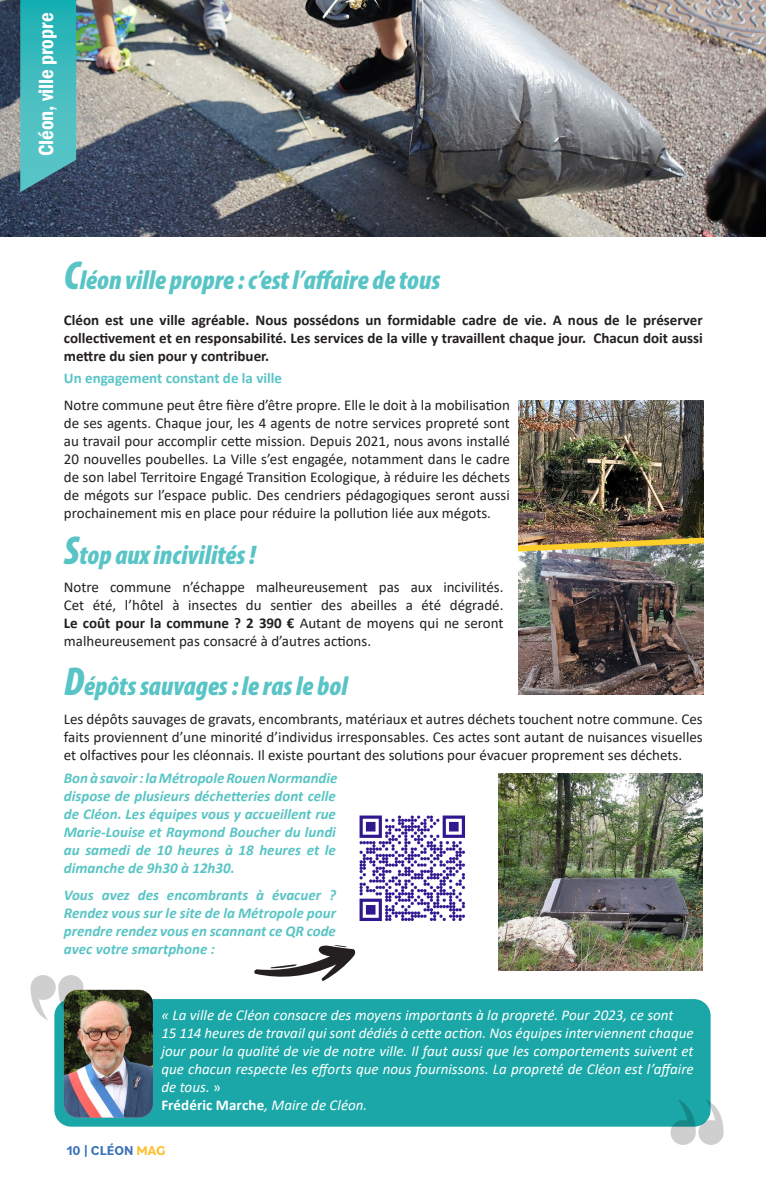
<style>
.page{position:relative;width:766px;height:1191px;background:#fff}
.page>*{position:absolute;margin:0;border:0;box-sizing:border-box;transform-origin:0 0}
.t1{font:italic 900 condensed 27px "Myriad Pro";color:#59c4c6}
.t2{font:600 condensed 21px "Franklin Gothic";color:#fff}
.t3{font:15px/18px "Calibri";color:#231f20;text-align:justify}
.t4{font:italic 700 15px/18px "Calibri";color:#59c4c5;text-align:justify}
.t5{font:italic 15px/18px "Calibri";color:#fff;text-align:justify}
.t6{font:700 15px/18px "Calibri";color:#231f20;text-align:justify}
.t7{font:700 15px "Calibri";color:#59c4c6}
.t8{font:700 15px "Calibri";letter-spacing:.005em;color:#fff}
.t9{font:700 13.5px "Bilo";color:#3c72b9}
.s1{font-size:40.5px}
.s2{font-weight:700}
.s3{font-style:normal}
.s4{font-weight:400;font-style:italic}
.s5{color:#febe2a}
</style>
<div class="page">
<div style="left:54px;top:999px;width:656px;height:127px;background:#1ba7a7;border-radius:17px"></div>
<img style="left:0;top:0;width:765px;height:236px">
<svg style="left:20px;top:0;width:56px;height:192px;background:#3fb1b6"></svg>
<img style="left:665px;top:1091px;width:59px;height:54px">
<img style="left:30px;top:975px;width:54px;height:53px">
<img style="left:359px;top:815px;width:106px;height:106px">
<svg style="left:254px;top:945px;width:102px;height:36px"></svg>
<img style="left:64px;top:989px;width:89px;height:128px">
<img style="left:498px;top:773px;width:204px;height:197px">
<img style="left:518px;top:400px;width:185px;height:294px">
<p class="t2" style="left:32px;top:156px;width:145px;rotate:-90deg">Cléon, ville propre</p>
<p class="t1" style="left:64px;top:263px;width:378px"><span class="s1">C</span>léon ville propre : c’est l’affaire de tous</p>
<p class="t6" style="left:64px;top:310px;width:640px">Cléon est une ville agréable. Nous possédons un formidable cadre de vie. A nous de le préserver collectivement et en responsabilité. Les services de la ville y travaillent chaque jour. Chacun doit aussi mettre du sien pour y contribuer.</p>
<p class="t7" style="left:64px;top:367px;width:220px">Un engagement constant de la ville</p>
<p class="t3" style="left:64px;top:395px;width:447px">Notre commune peut être fière d’être propre. Elle le doit à la mobilisation de ses agents. Chaque jour, les 4 agents de notre services propreté sont au travail pour accomplir cette mission. Depuis 2021, nous avons installé 20 nouvelles poubelles. La Ville s’est engagée, notamment dans le cadre de son label Territoire Engagé Transition Ecologique, à réduire les déchets de mégots sur l’espace public. Des cendriers pédagogiques seront aussi prochainement mis en place pour réduire la pollution liée aux mégots.</p>
<p class="t1" style="left:64px;top:537px;width:193px"><span class="s1">S</span>top aux incivilités !</p>
<p class="t3" style="left:64px;top:577px;width:441px">Notre commune n’échappe malheureusement pas aux incivilités.<br>Cet été, l’hôtel à insectes du sentier des abeilles a été dégradé.<br><span class="s2">Le coût pour la commune ? 2 390 €</span> Autant de moyens qui ne seront malheureusement pas consacré à d’autres actions.</p>
<p class="t1" style="left:64px;top:668px;width:285px"><span class="s1">D</span>épôts sauvages : le ras le bol</p>
<p class="t3" style="left:64px;top:709px;width:640px">Les dépôts sauvages de gravats, encombrants, matériaux et autres déchets touchent notre commune. Ces faits proviennent d’une minorité d’individus irresponsables. Ces actes sont autant de nuisances visuelles et olfactives pour les cléonnais. Il existe pourtant des solutions pour évacuer proprement ses déchets.</p>
<p class="t4" style="left:64px;top:769px;width:275px">Bon à savoir : la Métropole Rouen Normandie dispose de plusieurs déchetteries dont celle de Cléon. Les équipes vous y accueillent rue Marie-Louise et Raymond Boucher du lundi au samedi de 10 heures à 18 heures et le dimanche de 9h30 à 12h30.</p>
<p class="t4" style="left:64px;top:885px;width:273px">Vous avez des encombrants à évacuer ?<br>Rendez vous sur le site de la Métropole pour prendre rendez vous en scannant ce QR code avec votre smartphone :</p>
<p class="t5" style="left:161px;top:1005px;width:513px">« La ville de Cléon consacre des moyens importants à la propreté. Pour 2023, ce sont</p>
<p class="t5" style="left:161px;top:1023px;width:533px">15 114 heures de travail qui sont dédiés à cette action. Nos équipes interviennent chaque jour pour la qualité de vie de notre ville. Il faut aussi que les comportements suivent et que chacun respecte les efforts que nous fournissons. La propreté de Cléon est l’affaire de tous. <span class="s3">»</span></p>
<p class="t8" style="left:161px;top:1094px;width:207px">Frédéric Marche<span class="s4">, Maire de Cléon.</span></p>
<p class="t9" style="left:66px;top:1141px;width:101px">10 | CLÉON <span class="s5">MAG</span></p>
</div>
